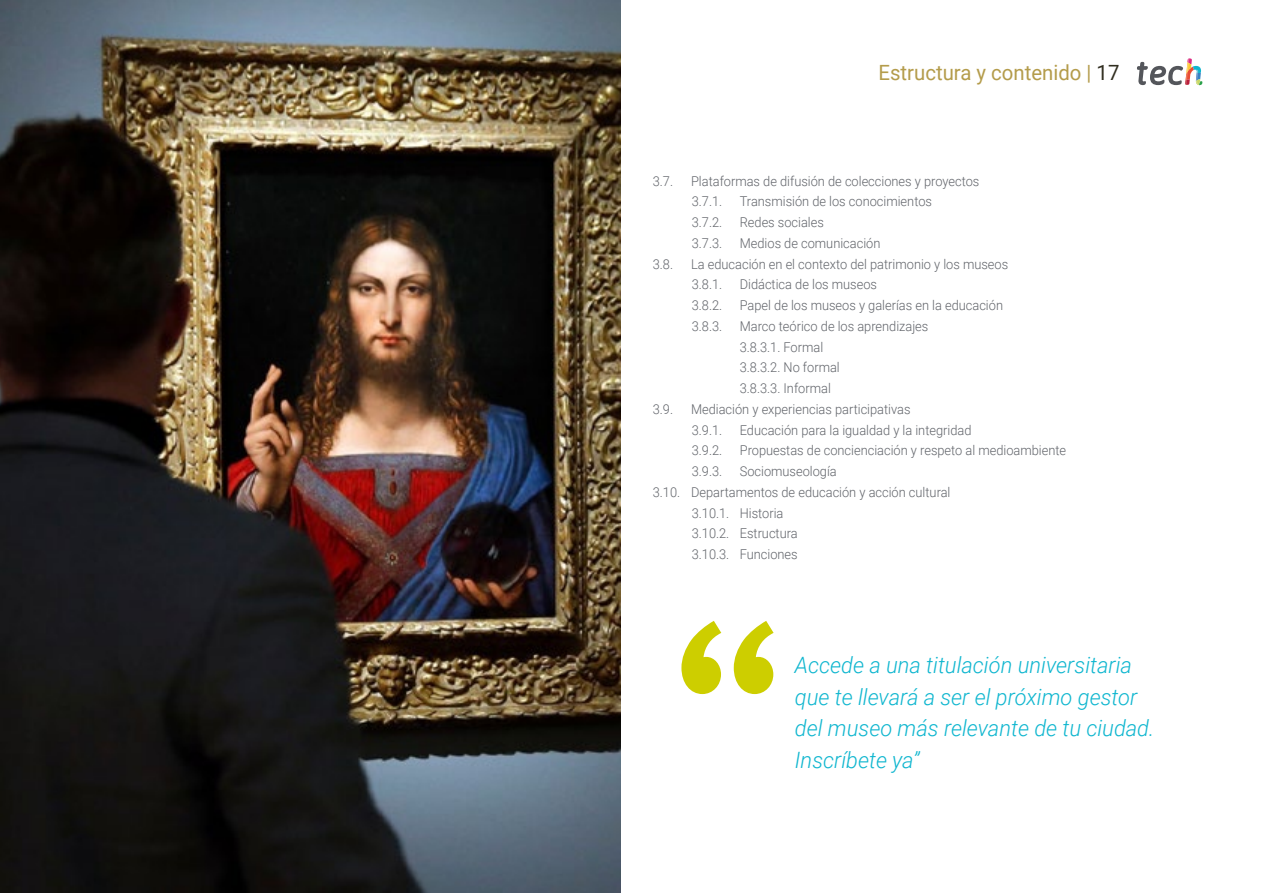
<style>
.page{position:relative;width:1263px;height:893px;background:#fff}
.page>*{position:absolute;margin:0;border:0;box-sizing:border-box;transform-origin:0 0}
.t1{font:italic 300 22.5px/31.5px "Roboto";color:#0fb6cf}
.t2{font:21px "Roboto";color:#b49c4b}
.t3{font:300 13.5px/20.7px "Roboto";color:#61646a;scale:.95 1}
.s1{color:#312e20}
</style>
<div class="page">
<img style="left:0;top:0;width:621px;height:893px">
<svg style="left:1137px;top:58px;width:65px;height:28px"></svg>
<svg style="left:681px;top:621px;width:93px;height:73px"></svg>
<h2 class="t2" style="left:878px;top:57px;width:242px">Estructura y contenido | <span class="s1">17</span></h2>
<p class="t3" style="left:653px;top:170px;width:23px">3.7.</p>
<p class="t3" style="left:691px;top:170px;width:305px">Plataformas de difusión de colecciones y proyectos<br>3.7.1.</p>
<p class="t3" style="left:740px;top:191px;width:204px">Transmisión de los conocimientos</p>
<p class="t3" style="left:692px;top:211px;width:34px">3.7.2.</p>
<p class="t3" style="left:740px;top:211px;width:90px">Redes sociales</p>
<p class="t3" style="left:692px;top:232px;width:34px">3.7.3.</p>
<p class="t3" style="left:740px;top:232px;width:150px">Medios de comunicación</p>
<p class="t3" style="left:653px;top:253px;width:23px">3.8.</p>
<p class="t3" style="left:691px;top:253px;width:335px">La educación en el contexto del patrimonio y los museos<br>3.8.1.</p>
<p class="t3" style="left:740px;top:274px;width:146px">Didáctica de los museos</p>
<p class="t3" style="left:692px;top:294px;width:34px">3.8.2.</p>
<p class="t3" style="left:740px;top:294px;width:279px">Papel de los museos y galerías en la educación</p>
<p class="t3" style="left:692px;top:315px;width:34px">3.8.3.</p>
<p class="t3" style="left:740px;top:315px;width:200px">Marco teórico de los aprendizajes<br>3.8.3.1. Formal<br>3.8.3.2. No formal<br>3.8.3.3. Informal</p>
<p class="t3" style="left:653px;top:398px;width:23px">3.9.</p>
<p class="t3" style="left:691px;top:398px;width:233px">Mediación y experiencias participativas<br>3.9.1.</p>
<p class="t3" style="left:740px;top:419px;width:245px">Educación para la igualdad y la integridad</p>
<p class="t3" style="left:692px;top:440px;width:34px">3.9.2.</p>
<p class="t3" style="left:740px;top:440px;width:345px">Propuestas de concienciación y respeto al medioambiente</p>
<p class="t3" style="left:692px;top:460px;width:34px">3.9.3.</p>
<p class="t3" style="left:740px;top:460px;width:104px">Sociomuseología</p>
<p class="t3" style="left:653px;top:481px;width:315px">3.10. Departamentos de educación y acción cultural</p>
<p class="t3" style="left:692px;top:502px;width:98px">3.10.1. Historia</p>
<p class="t3" style="left:692px;top:523px;width:113px">3.10.2. Estructura</p>
<p class="t3" style="left:692px;top:543px;width:113px">3.10.3. Funciones</p>
<h1 class="t1" style="left:795px;top:648px;width:361px">Accede a una titulación universitaria que te llevará a ser el próximo gestor del museo más relevante de tu ciudad.<br>Inscríbete ya”</h1>
</div>
